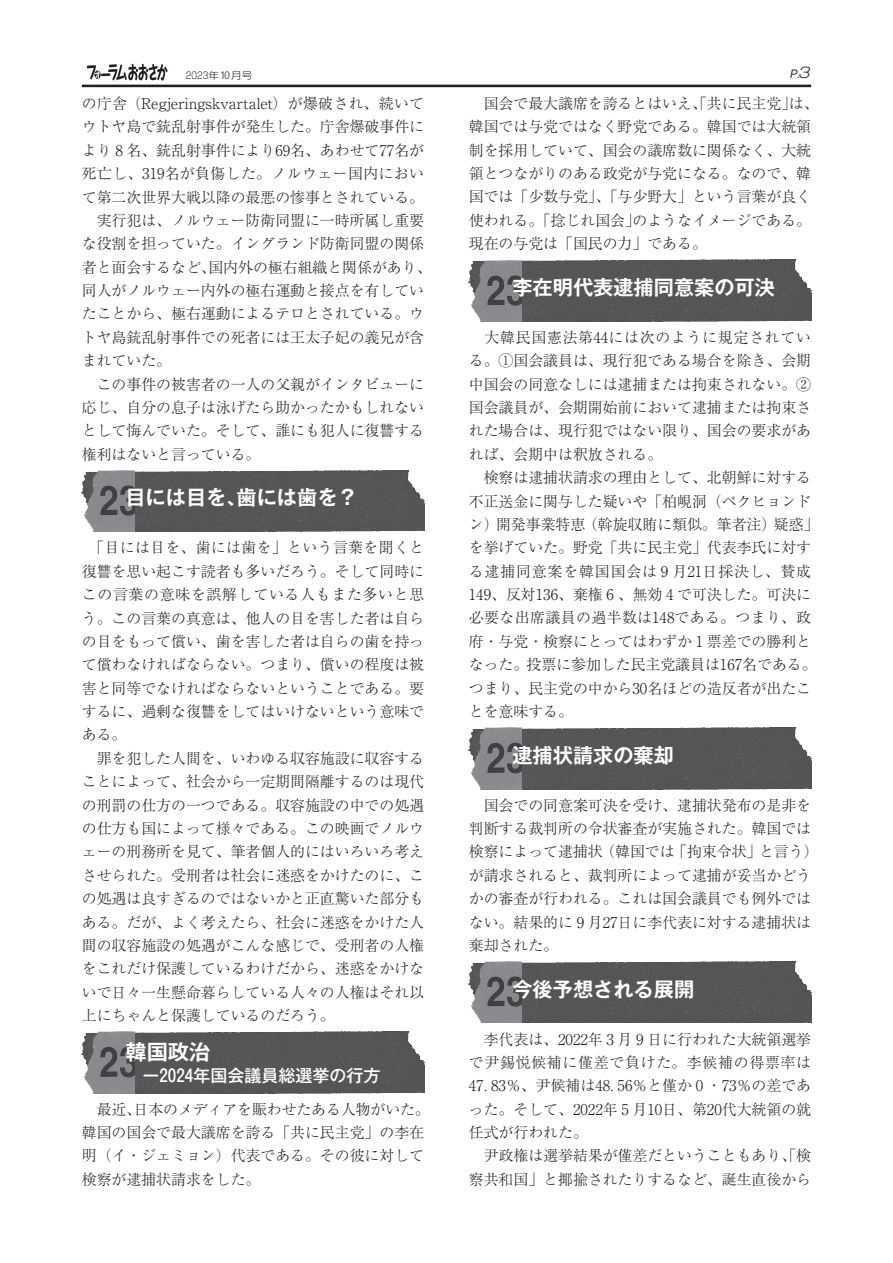
<style>
.page{position:relative;width:893px;height:1263px;background:#fff}
.page>*{position:absolute;margin:0;border:0;box-sizing:border-box;transform-origin:0 0}
.t1{font:700 21.3px "Gothic MB101 Pro De";color:#fff}
.t2{font:700 20.25px "Gothic MB101 Pro De";color:#fff}
.t3{font:500 16.95px "Gothic MB101 Pro";color:#fff}
.t4{font:300 14.85px/23.4px "Ryumin Pr 6 N";color:#231f20}
.t5{font:italic 11.55px "ITC Avant Garde Std";color:#231f20;scale:1.11 1}
.t6{font:300 9.6px "UD Shin Go Pro";letter-spacing:.045em;color:#231f20;scale:1.11 1}
.s1{font-family:"Shin Go Pro"}
.s2{font-family:"Shin Go Pro";font-weight:300;font-size:14.4px}
</style>
<div class="page">
<div style="left:82px;top:470px;width:342px;height:62px;background:#555557"></div>
<img style="left:85px;top:471px;width:50px;height:61px">
<div style="left:82px;top:1031px;width:342px;height:62px;background:#545557"></div>
<img style="left:85px;top:1032px;width:50px;height:61px">
<div style="left:469px;top:260px;width:342px;height:61px;background:#545557"></div>
<img style="left:472px;top:260px;width:50px;height:61px">
<div style="left:469px;top:727px;width:342px;height:62px;background:#545557"></div>
<img style="left:472px;top:728px;width:50px;height:61px">
<div style="left:469px;top:961px;width:342px;height:62px;background:#545557"></div>
<img style="left:472px;top:962px;width:50px;height:61px">
<hr style="left:82px;top:85px;width:729px;height:2px;background:#231f20">
<svg style="left:87px;top:64px;width:81px;height:17px"></svg>
<p class="t6" style="left:186px;top:68px;width:62px"><span class="s1">2023</span>年10月号</p>
<p class="t5" style="left:789px;top:66px;width:23px">P.<span class="s2">3</span></p>
<p class="t4" style="left:82px;top:91px;width:351px">の庁舎 （Regjeringskvartalet）が爆破され、続いてウトヤ島で銃乱射事件が発生した。庁舎爆破事件により８名、銃乱射事件により６９名、あわせて７７名が死亡し、３１９名が負傷した。ノルウェー国内において第二次世界大戦以降の最悪の惨事とされている。　実行犯は、ノルウェー防衛同盟に一時所属し重要な役割を担っていた。イングランド防衛同盟の関係者と面会するなど、国内外の極右組織と関係があり、同人がノルウェー内外の極右運動と接点を有していたことから、極右運動によるテロとされている。ウトヤ島銃乱射事件での死者には王太子妃の義兄が含まれていた。<br>　この事件の被害者の一人の父親がインタビューに応じ、自分の息子は泳げたら助かったかもしれないとして悔んでいた。そして、誰にも犯人に復讐する権利はないと言っている。</p>
<h2 class="t2" style="left:125px;top:481px;width:234px">目には目を、歯には歯を？</h2>
<p class="t4" style="left:82px;top:535px;width:344px">　「目には目を、歯には歯を」という言葉を聞くと復讐を思い起こす読者も多いだろう。そして同時にこの言葉の意味を誤解している人もまた多いと思う。この言葉の真意は、他人の目を害した者は自らの目をもって償い、歯を害した者は自らの歯を持って償わなければならない。つまり、償いの程度は被害と同等でなければならないということである。要するに、過剰な復讐をしてはいけないという意味である。<br>　罪を犯した人間を、いわゆる収容施設に収容することによって、社会から一定期間隔離するのは現代の刑罰の仕方の一つである。収容施設の中での処遇の仕方も国によって様々である。この映画でノルウェーの刑務所を見て、筆者個人的にはいろいろ考えさせられた。受刑者は社会に迷惑をかけたのに、この処遇は良すぎるのではないかと正直驚いた部分もある。だが、よく考えたら、社会に迷惑をかけた人間の収容施設の処遇がこんな感じで、受刑者の人権をこれだけ保護しているわけだから、迷惑をかけないで日々一生懸命暮らしている人々の人権はそれ以上にちゃんと保護しているのだろう。</p>
<h1 class="t1" style="left:125px;top:1034px;width:87px">韓国政治</h1>
<p class="t3" style="left:142px;top:1061px;width:240px">ー２０２４年国会議員総選挙の行方</p>
<p class="t4" style="left:82px;top:1096px;width:349px">　最近、日本のメディアを賑わせたある人物がいた。韓国の国会で最大議席を誇る「共に民主党」の李在明（イ・ジェミョン）代表である。その彼に対して検察が逮捕状請求をした。</p>
<p class="t4" style="left:469px;top:91px;width:351px">　国会で最大議席を誇るとはいえ、「共に民主党」は、韓国では与党ではなく野党である。韓国では大統領制を採用していて、国会の議席数に関係なく、大統領とつながりのある政党が与党になる。なので、韓国では「少数与党」、「与少野大」という言葉が良く使われる。「捻じれ国会」のようなイメージである。現在の与党は「国民の力」である。</p>
<h2 class="t2" style="left:512px;top:270px;width:264px">李在明代表逮捕同意案の可決</h2>
<p class="t4" style="left:469px;top:325px;width:351px">　大韓民国憲法第４４には次のように規定されている。①国会議員は、現行犯である場合を除き、会期中国会の同意なしには逮捕または拘束されない。②国会議員が、会期開始前において逮捕または拘束された場合は、現行犯ではない限り、国会の要求があれば、会期中は釈放される。<br>　検察は逮捕状請求の理由として、北朝鮮に対する不正送金に関与した疑いや「柏峴洞（ペクヒョンドン）開発事業特恵（斡旋収賄に類似。筆者注）疑惑」を挙げていた。野党「共に民主党」代表李氏に対する逮捕同意案を韓国国会は９月２１日採決し、賛成<br>１４９、反対１３６、棄権６、無効４で可決した。可決に必要な出席議員の過半数は１４８である。つまり、政府・与党・検察にとってはわずか１票差での勝利となった。投票に参加した民主党議員は１６７名である。つまり、民主党の中から３０名ほどの造反者が出たことを意味する。</p>
<h2 class="t2" style="left:512px;top:738px;width:163px">逮捕状請求の棄却</h2>
<p class="t4" style="left:469px;top:792px;width:351px">　国会での同意案可決を受け、逮捕状発布の是非を判断する裁判所の令状審査が実施された。韓国では検察によって逮捕状（韓国では「拘束令状」と言う）が請求されると、裁判所によって逮捕が妥当かどうかの審査が行われる。これは国会議員でも例外ではない。結果的に９月２７日に李代表に対する逮捕状は棄却された。</p>
<h2 class="t2" style="left:512px;top:972px;width:183px">今後予想される展開</h2>
<p class="t4" style="left:469px;top:1026px;width:344px">　李代表は、２０２２年３月９日に行われた大統領選挙で尹錫悦候補に僅差で負けた。李候補の得票率は<br>４７．８３％、尹候補は４８．５６％と僅か０・７３％の差であった。そして、２０２２年５月１０日、第２０代大統領の就任式が行われた。<br>　尹政権は選挙結果が僅差だということもあり、「検察共和国」と揶揄されたりするなど、誕生直後から</p>
</div>
